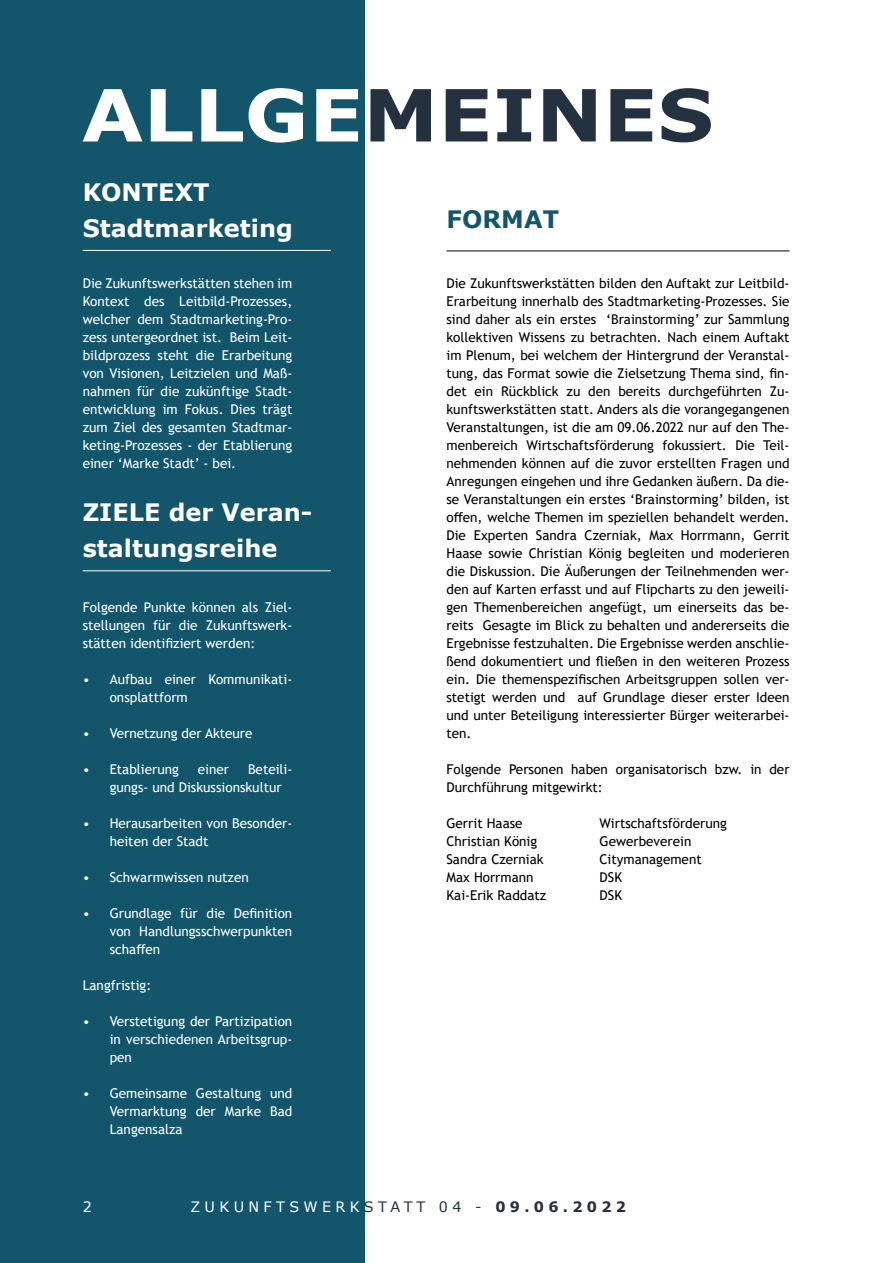
<style>
.page{position:relative;width:893px;height:1263px;background:#fff}
.page>*{position:absolute;margin:0;border:0;box-sizing:border-box;transform-origin:0 0}
.t1{font:700 72px "Verdana";color:#233140;scale:1.1 1}
.t2{font:700 24px/36px "Verdana";color:#fff}
.t3{font:700 24px "Verdana";color:#13556a}
.t4{font:14.4px "Verdana";letter-spacing:.3em;color:#fff}
.t5{font:13.5px/18px "Trebuchet MS";color:#000001;text-align:justify}
.t6{font:13.5px/18px "Trebuchet MS";color:#fff;text-align:justify}
.s1{color:#fff}
.s2{color:#233140}
.s3{font-weight:700;color:#233140}
</style>
<div class="page">
<div style="left:0;top:0;width:365px;height:1263px;background:#13556a"></div>
<hr style="left:446px;top:251px;width:344px;height:1px;background:#000001">
<hr style="left:83px;top:250px;width:248px;height:1px;background:#fff">
<hr style="left:83px;top:570px;width:248px;height:1px;background:#fff">
<h1 class="t1" style="left:82px;top:86px;width:576px"><span class="s1">ALLGE</span>MEINES</h1>
<h2 class="t2" style="left:83px;top:176px;width:212px">KONTEXT<br>Stadtmarketing</h2>
<p class="t6" style="left:83px;top:275px;width:211px">Die Zukunftswerkstätten stehen im Kontext des Leitbild-Prozesses, welcher dem Stadtmarketing-Pro&shy;zess untergeordnet ist. Beim Leit&shy;bildprozess steht die Erarbeitung von Visionen, Leitzielen und Maß&shy;nahmen für die zukünftige Stadt&shy;entwicklung im Fokus. Dies trägt zum Ziel des gesamten Stadtmar&shy;keting-Prozesses - der Etablierung einer ‘Marke Stadt’ - bei.</p>
<h2 class="t2" style="left:83px;top:496px;width:231px">ZIELE der Veran&shy;staltungsreihe</h2>
<p class="t6" style="left:83px;top:599px;width:211px">Folgende Punkte können als Ziel&shy;stellungen für die Zukunftswerk&shy;stätten identifiziert werden:</p>
<p class="t6" style="left:110px;top:671px;width:184px;text-indent:-27px">• Aufbau einer Kommunikati&shy;onsplattform</p>
<p class="t6" style="left:83px;top:725px;width:171px">• Vernetzung der Akteure</p>
<p class="t6" style="left:83px;top:761px;width:98px">• Etablierung</p>
<p class="t6" style="left:198px;top:761px;width:33px">einer</p>
<p class="t6" style="left:110px;top:761px;width:184px;text-indent:138px">Beteili&shy;gungs- und Diskussionskultur</p>
<p class="t6" style="left:110px;top:815px;width:184px;text-indent:-27px">• Herausarbeiten von Besonder&shy;heiten der Stadt</p>
<p class="t6" style="left:83px;top:869px;width:168px">• Schwarmwissen nutzen</p>
<p class="t6" style="left:110px;top:905px;width:184px;text-indent:-27px">• Grundlage für die Definition von Handlungsschwerpunkten schaffen</p>
<p class="t6" style="left:83px;top:977px;width:70px">Langfristig:</p>
<p class="t6" style="left:110px;top:1013px;width:184px;text-indent:-27px">• Verstetigung der Partizipation in verschiedenen Arbeitsgrup&shy;pen</p>
<p class="t6" style="left:110px;top:1085px;width:184px;text-indent:-27px">• Gemeinsame Gestaltung und Vermarktung der Marke Bad Langensalza</p>
<h2 class="t3" style="left:446px;top:209px;width:114px">FORMAT</h2>
<p class="t5" style="left:446px;top:275px;width:345px">Die Zukunftswerkstätten bilden den Auftakt zur Leitbild-Erarbeitung innerhalb des Stadtmarketing-Prozesses. Sie sind daher als ein erstes ‘Brainstorming’ zur Sammlung kollektiven Wissens zu betrachten. Nach einem Auftakt im Plenum, bei welchem der Hintergrund der Veranstal&shy;tung, das Format sowie die Zielsetzung Thema sind, fin&shy;det ein Rückblick zu den bereits durchgeführten Zu&shy;kunftswerkstätten statt. Anders als die vorangegangenen Veranstaltungen, ist die am 09.06.2022 nur auf den The&shy;menbereich Wirtschaftsförderung fokussiert. Die Teil&shy;nehmenden können auf die zuvor erstellten Fragen und Anregungen eingehen und ihre Gedanken äußern. Da die&shy;se Veranstaltungen ein erstes ‘Brainstorming’ bilden, ist offen, welche Themen im speziellen behandelt werden.<br>Die Experten Sandra Czerniak, Max Horrmann, Gerrit Haase sowie Christian König begleiten und moderieren die Diskussion. Die Äußerungen der Teilnehmenden wer&shy;den auf Karten erfasst und auf Flipcharts zu den jeweili&shy;gen Themenbereichen angefügt, um einerseits das be&shy;reits Gesagte im Blick zu behalten und andererseits die Ergebnisse festzuhalten. Die Ergebnisse werden anschlie&shy;ßend dokumentiert und fließen in den weiteren Prozess ein. Die themenspezifischen Arbeitsgruppen sollen ver&shy;stetigt werden und auf Grundlage dieser erster Ideen und unter Beteiligung interessierter Bürger weiterarbei&shy;ten.</p>
<p class="t5" style="left:446px;top:761px;width:345px">Folgende Personen haben organisatorisch bzw. in der<br>Durchführung mitgewirkt:</p>
<p class="t5" style="left:446px;top:815px;width:78px">Gerrit Haase</p>
<p class="t5" style="left:600px;top:815px;width:129px">Wirtschaftsförderung</p>
<p class="t5" style="left:446px;top:833px;width:92px">Christian König</p>
<p class="t5" style="left:600px;top:833px;width:93px">Gewerbeverein</p>
<p class="t5" style="left:446px;top:851px;width:99px">Sandra Czerniak</p>
<p class="t5" style="left:600px;top:851px;width:104px">Citymanagement</p>
<p class="t5" style="left:446px;top:869px;width:89px">Max Horrmann</p>
<p class="t5" style="left:600px;top:869px;width:24px">DSK</p>
<p class="t5" style="left:446px;top:887px;width:101px">Kai-Erik Raddatz</p>
<p class="t5" style="left:600px;top:887px;width:24px">DSK</p>
<p class="t4" style="left:83px;top:1201px;width:11px">2</p>
<p class="t4" style="left:191px;top:1201px;width:437px">ZUKUNFTSWERK<span class="s2">STATT 04 -</span> <span class="s3">09.06.2022</span></p>
</div>
